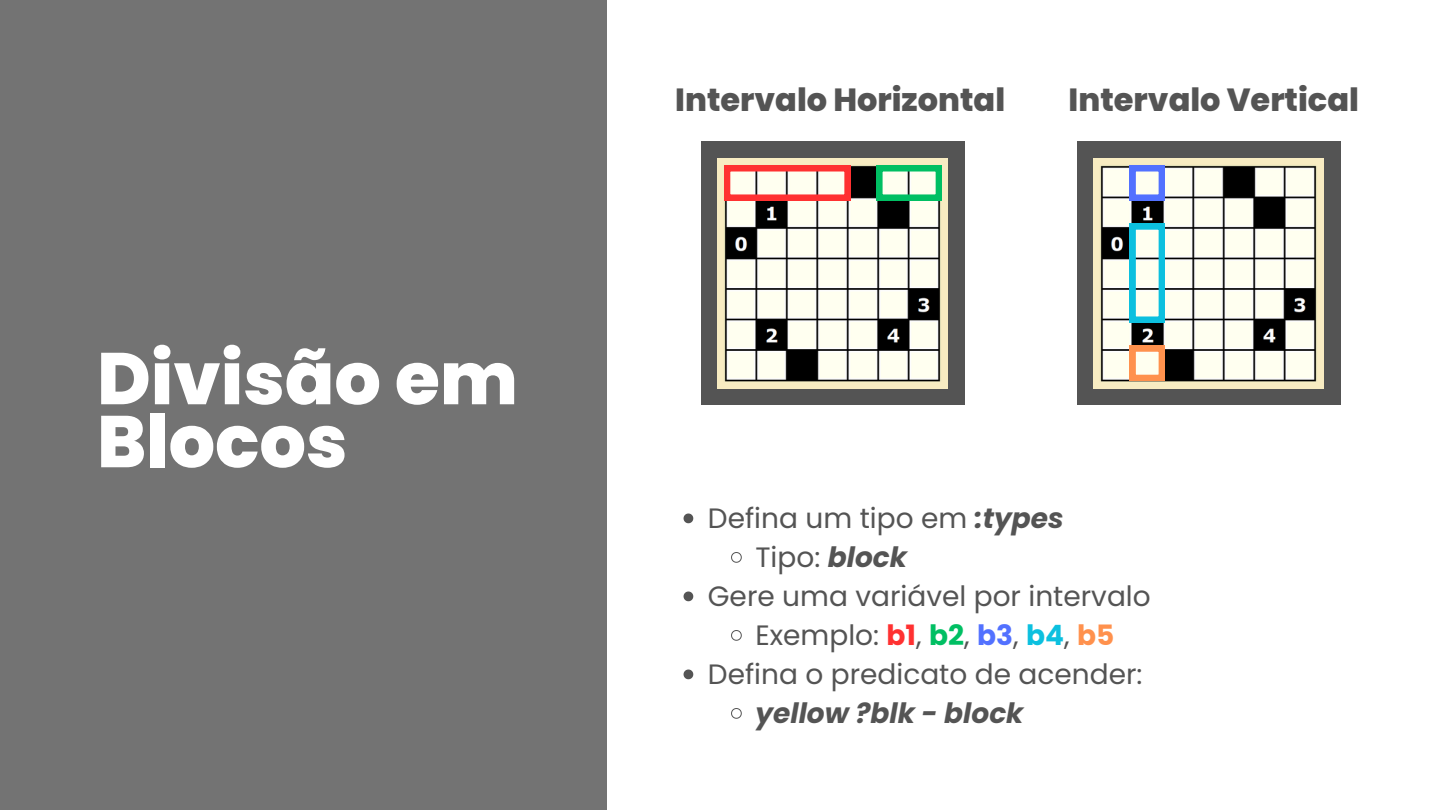
<style>
.page{position:relative;width:1440px;height:810px;background:#fff}
.page>*{position:absolute;margin:0;border:0;box-sizing:border-box;transform-origin:0 0}
.t1{font:800 73.1px/63px "Poppins";color:#fff}
.t2{font:800 32px "Poppins";color:#545454}
.t3{font:28px "Poppins";color:#545454}
.t4{font:italic 700 28px "Poppins";color:#545454}
.s1{font-weight:700;font-style:italic}
.s2{font-weight:700;color:#ff3131}
.s3{font-weight:700;color:#00bf63}
.s4{font-weight:700;color:#5271ff}
.s5{font-weight:700;color:#0cc0df}
.s6{font-weight:700;color:#ff914d}
</style>
<div class="page">
<div style="left:1077px;top:142px;width:263px;height:263px;background:#545454"></div>
<div style="left:701px;top:142px;width:263px;height:263px;background:#545454"></div>
<img style="left:1094px;top:158px;width:230px;height:231px">
<img style="left:718px;top:158px;width:230px;height:231px">
<div style="left:0;top:0;width:607px;height:810px;background:#737373"></div>
<svg style="left:684px;top:514px;width:9px;height:9px"></svg>
<svg style="left:731px;top:552px;width:11px;height:11px"></svg>
<svg style="left:684px;top:592px;width:9px;height:9px"></svg>
<svg style="left:731px;top:630px;width:11px;height:11px"></svg>
<svg style="left:684px;top:670px;width:9px;height:9px"></svg>
<svg style="left:731px;top:708px;width:11px;height:11px"></svg>
<svg style="left:1130px;top:166px;width:34px;height:34px"></svg>
<svg style="left:1130px;top:224px;width:34px;height:98px;background:#96dfe4"></svg>
<svg style="left:724px;top:166px;width:126px;height:34px;background:#f7a79f"></svg>
<svg style="left:877px;top:166px;width:65px;height:34px;background:#87ddac"></svg>
<svg style="left:1130px;top:346px;width:34px;height:35px"></svg>
<p class="t1" style="left:97px;top:347px;width:422px">Divisão em<br>Blocos</p>
<h2 class="t2" style="left:675px;top:78px;width:331px">Intervalo Horizontal</h2>
<p class="t2" style="left:1069px;top:78px;width:292px">Intervalo Vertical</p>
<p class="t3" style="left:708px;top:498px;width:357px">Defina um tipo em <span class="s1">:types</span></p>
<p class="t3" style="left:755px;top:537px;width:153px">Tipo: <span class="s1">block</span></p>
<p class="t3" style="left:708px;top:576px;width:444px">Gere uma variável por intervalo</p>
<p class="t3" style="left:755px;top:615px;width:360px">Exemplo: <span class="s2">b1</span>, <span class="s3">b2</span>, <span class="s4">b3</span>, <span class="s5">b4</span>, <span class="s6">b5</span></p>
<p class="t3" style="left:708px;top:654px;width:436px">Defina o predicato de acender:</p>
<p class="t4" style="left:755px;top:693px;width:270px">yellow ?blk - block</p>
</div>
